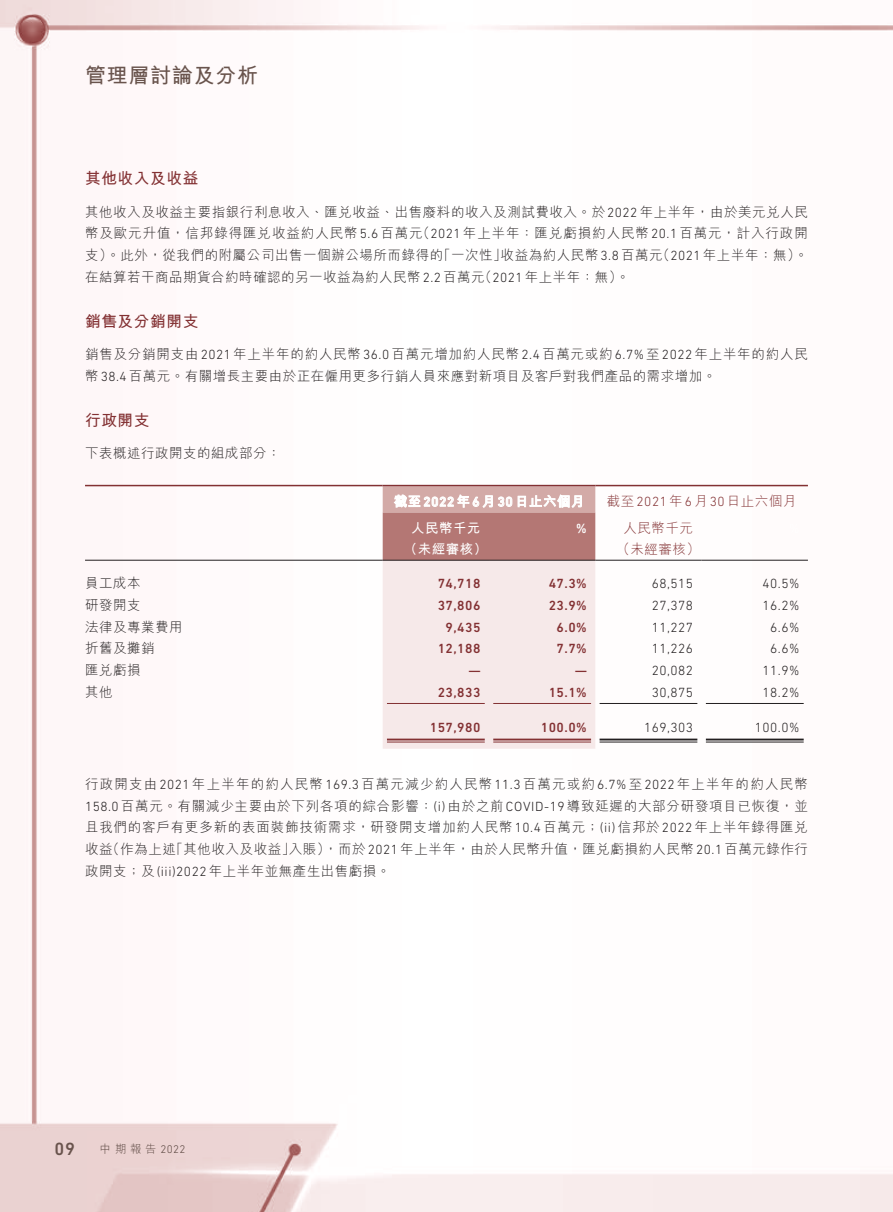
<style>
.page{position:relative;width:893px;height:1212px;background:#fff}
.page>*{position:absolute;margin:0;border:0;box-sizing:border-box;transform-origin:0 0}
.t1{font:700 21px "M Hei HK";letter-spacing:.035em;color:#69544d}
.t2{font:500 18px "DIN Next LT Pro";color:#69544d}
._3__標題{font:700 15.75px "M Hei HK";letter-spacing:.035em;color:#833133}
._1__內文{font:300 13.5px/21.8px "M Hei HK";letter-spacing:.045em;color:#231f20;text-align:right}
._1__內文-2{font:300 13.5px "DIN Next LT Pro";letter-spacing:.035em;color:#231f20}
._1__內文-3{font:500 13.5px "DIN Next LT Pro";letter-spacing:.035em;color:#833133}
._1__內文-4{font:300 13.5px "M Hei HK";letter-spacing:.035em;color:#833133}
._1__內文-5{font:300 13.5px "M Hei HK";letter-spacing:.07em;color:#231f20}
._1__內文-6{font:700 13.5px "M Hei HK";letter-spacing:.035em;color:#fff}
._1__內文-7{font:500 13.5px "DIN Next LT Pro";color:#fff}
.t3{font:300 11.25px "M Hei HK";color:#5b4741}
.s1{font-family:"DIN Next LT Pro"}
</style>
<div class="page">
<img style="left:0;top:0;width:892px;height:1212px">
<hr style="left:85px;top:485px;width:298px;height:1px;background:#833133">
<hr style="left:383px;top:485px;width:212px;height:1px;background:#833133">
<hr style="left:595px;top:485px;width:213px;height:1px;background:#833133">
<svg style="left:383px;top:486px;width:212px;height:263px;background:#e6cecd"></svg>
<hr style="left:85px;top:560px;width:298px;height:1px;background:#231f20">
<hr style="left:383px;top:560px;width:106px;height:1px;background:#231f20">
<hr style="left:489px;top:560px;width:106px;height:1px;background:#231f20">
<hr style="left:595px;top:560px;width:107px;height:1px;background:#231f20">
<hr style="left:702px;top:560px;width:106px;height:1px;background:#231f20">
<hr style="left:387px;top:703px;width:98px;height:1px;background:#833133">
<hr style="left:493px;top:703px;width:98px;height:1px;background:#833133">
<hr style="left:600px;top:703px;width:97px;height:1px;background:#231f20">
<hr style="left:706px;top:703px;width:98px;height:1px;background:#231f20">
<hr style="left:387px;top:739px;width:98px;height:1px;background:#833133">
<hr style="left:387px;top:742px;width:98px;height:1px;background:#833133">
<hr style="left:493px;top:739px;width:98px;height:1px;background:#833133">
<hr style="left:493px;top:742px;width:98px;height:1px;background:#833133">
<hr style="left:600px;top:739px;width:97px;height:1px;background:#231f20">
<hr style="left:600px;top:742px;width:97px;height:1px;background:#231f20">
<hr style="left:706px;top:739px;width:98px;height:1px;background:#231f20">
<hr style="left:706px;top:742px;width:98px;height:1px;background:#231f20">
<h1 class="t1" style="left:85px;top:60px;width:175px">管理層討論及分析</h1>
<p class="_3__標題" style="left:85px;top:167px;width:115px">其他收入及收益</p>
<p class="_1__內文" style="left:85px;top:200px;width:724px">其他收入及收益主要指銀行利息收入、匯兌收益、出售廢料的收入及測試費收入。於<span class="s1">2022</span>年上半年，由於美元兌人民（<span class="s1">2021</span>年上半年：匯兌虧損約人民幣<span class="s1">20.1</span>百萬元，計入行政開</p>
<p class="_1__內文-5" style="left:85px;top:226px;width:339px">幣及歐元升值，信邦錄得匯兌收益約人民幣<span class="s1">5.6</span>百萬元</p>
<p class="_1__內文" style="left:85px;top:244px;width:360px">支）。此外，從我們的附屬公司出售一個辦公場所而錄得的</p>
<p class="_1__內文" style="left:656px;top:244px;width:153px">（<span class="s1">2021</span>年上半年：無。(</p>
<p class="_1__內文" style="left:501px;top:244px;width:164px">收益為約人民幣<span class="s1">3.8</span>百萬元</p>
<p class="_1__內文" style="left:437px;top:244px;width:71px">「一次性」</p>
<p class="_1__內文" style="left:478px;top:266px;width:153px">（<span class="s1">2021</span>年上半年：無。(</p>
<p class="_1__內文" style="left:85px;top:266px;width:401px">在結算若干商品期貨合約時確認的另一收益為約人民幣<span class="s1">2.2</span>百萬元</p>
<p class="_3__標題" style="left:85px;top:310px;width:115px">銷售及分銷開支</p>
<p class="_1__內文" style="left:85px;top:343px;width:724px;text-align:left">銷售及分銷開支由<span class="s1">2021</span>年上半年的約人民幣<span class="s1">36.0</span>百萬元增加約人民幣<span class="s1">2.4</span>百萬元或約<span class="s1">6.7%</span>至<span class="s1">2022</span>年上半年的約人民幣<span class="s1">38.4</span>百萬元。有關增長主要由於正在僱用更多行銷人員來應對新項目及客戶對我們產品的需求增加。</p>
<p class="_3__標題" style="left:85px;top:409px;width:66px">行政開支</p>
<p class="_1__內文" style="left:85px;top:442px;width:197px">下表概述行政開支的組成部分：</p>
<p class="_1__內文-4" style="left:607px;top:494px;width:191px">截至 <span class="s1">2021</span>年<span class="s1">6</span>月<span class="s1">30</span>日止六個月</p>
<p class="_1__內文-4" style="left:624px;top:521px;width:71px">人民幣千元</p>
<p class="_1__內文-6" style="left:411px;top:518px;width:71px">人民幣千元</p>
<p class="_1__內文-7" style="left:576px;top:520px;width:12px">%</p>
<p class="_1__內文-6" style="left:404px;top:540px;width:85px">（未經審核）</p>
<p class="_1__內文-4" style="left:616px;top:542px;width:85px">（未經審核(</p>
<p class="_1__內文" style="left:85px;top:572px;width:57px">員工成本</p>
<p class="_1__內文-3" style="left:438px;top:576px;width:44px">74,718</p>
<p class="_1__內文-3" style="left:549px;top:576px;width:40px">47.3%</p>
<p class="_1__內文-2" style="left:652px;top:576px;width:43px">68,515</p>
<p class="_1__內文-2" style="left:762px;top:576px;width:38px">40.5%</p>
<p class="_1__內文" style="left:85px;top:594px;width:57px">研發開支</p>
<p class="_1__內文-3" style="left:438px;top:597px;width:44px">37,806</p>
<p class="_1__內文-3" style="left:549px;top:597px;width:40px">23.9%</p>
<p class="_1__內文-2" style="left:652px;top:597px;width:43px">27,378</p>
<p class="_1__內文-2" style="left:762px;top:597px;width:38px">16.2%</p>
<p class="_1__內文" style="left:85px;top:616px;width:99px">法律及專業費用</p>
<p class="_1__內文-3" style="left:446px;top:619px;width:36px">9,435</p>
<p class="_1__內文-3" style="left:557px;top:619px;width:32px">6.0%</p>
<p class="_1__內文-2" style="left:652px;top:619px;width:43px">11,227</p>
<p class="_1__內文-2" style="left:770px;top:619px;width:31px">6.6%</p>
<p class="_1__內文" style="left:85px;top:637px;width:71px">折舊及攤銷</p>
<p class="_1__內文-3" style="left:438px;top:641px;width:44px">12,188</p>
<p class="_1__內文-3" style="left:557px;top:641px;width:32px">7.7%</p>
<p class="_1__內文-2" style="left:652px;top:641px;width:43px">11,226</p>
<p class="_1__內文-2" style="left:770px;top:641px;width:31px">6.6%</p>
<p class="_1__內文" style="left:85px;top:659px;width:57px">匯兌虧損</p>
<p class="_1__內文-3" style="left:469px;top:662px;width:13px">—</p>
<p class="_1__內文-3" style="left:575px;top:662px;width:13px">—</p>
<p class="_1__內文-2" style="left:652px;top:663px;width:43px">20,082</p>
<p class="_1__內文-2" style="left:762px;top:663px;width:38px">11.9%</p>
<p class="_1__內文" style="left:85px;top:681px;width:29px">其他</p>
<p class="_1__內文-3" style="left:438px;top:684px;width:44px">23,833</p>
<p class="_1__內文-3" style="left:549px;top:684px;width:40px">15.1%</p>
<p class="_1__內文-2" style="left:652px;top:684px;width:43px">30,875</p>
<p class="_1__內文-2" style="left:762px;top:684px;width:38px">18.2%</p>
<p class="_1__內文-3" style="left:430px;top:720px;width:52px">157,980</p>
<p class="_1__內文-3" style="left:541px;top:720px;width:47px">100.0%</p>
<p class="_1__內文-2" style="left:644px;top:720px;width:50px">169,303</p>
<p class="_1__內文-2" style="left:755px;top:720px;width:46px">100.0%</p>
<p class="_1__內文" style="left:85px;top:773px;width:724px">行政開支由<span class="s1">2021</span>年上半年的約人民幣<span class="s1">169.3</span>百萬元減少約人民幣<span class="s1">11.3</span>百萬元或約<span class="s1">6.7%</span>至<span class="s1">2022</span>年上半年的約人民幣<span class="s1">158.0</span>百萬元。有關減少主要由於下列各項的綜合影響： <span class="s1">)i(</span> 由於之前<span class="s1">COVID-19</span>導致延遲的大部分研發項目已恢復，並且我們的客戶有更多新的表面裝飾技術需求，研發開支增加約人民幣<span class="s1">10.4</span>百萬元；<span class="s1">( )i i</span> 信邦於<span class="s1">2022</span>年上半年錄得匯兌入賬，）而於<span class="s1">2021</span>年上半年，由於人民幣升值，匯兌虧損約人民幣<span class="s1">20.1</span>百萬元錄作行</p>
<p class="_1__內文" style="left:106px;top:838px;width:71px">（作為上述</p>
<p class="_1__內文" style="left:85px;top:838px;width:307px;text-align:left">收益<br>政開支；及<span class="s1">(iii)2022</span>年上半年並無產生出售虧損。</p>
<p class="_1__內文" style="left:170px;top:838px;width:127px">「其他收入及收益」</p>
<h2 class="t2" style="left:55px;top:1138px;width:22px">09</h2>
<p class="t3" style="left:100px;top:1142px;width:87px">中期報告 <span class="s1">2022</span></p>
</div>
